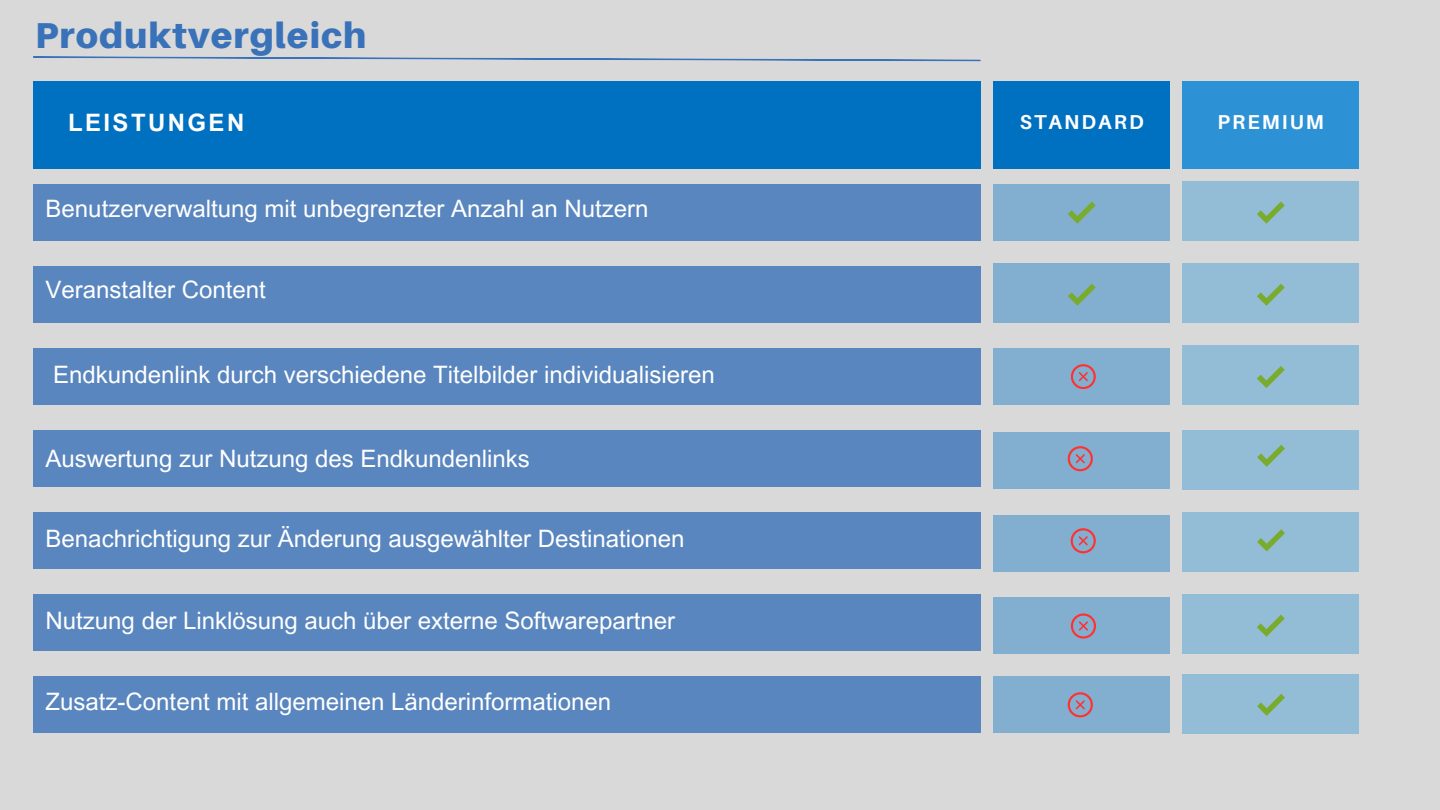
<style>
.page{position:relative;width:1440px;height:810px;background:#d9d9d9}
.page>*{position:absolute;margin:0;border:0;box-sizing:border-box;transform-origin:0 0}
.t1{font:900 36px "Aileron";letter-spacing:.03em;color:#3972b9}
.t2{font:24px "Arial MT Pro";color:#fff}
.t3{font:700 24px "Arial MT Pro";letter-spacing:.1em;color:#fff}
.t4{font:700 20.1px "Aileron";letter-spacing:.1em;color:#fff}
</style>
<div class="page">
<div style="left:994px;top:81px;width:176px;height:88px;background:#0070c0"></div>
<div style="left:33px;top:184px;width:948px;height:57px;background:#5986bf"></div>
<div style="left:994px;top:184px;width:176px;height:57px;background:#82afcf"></div>
<div style="left:1183px;top:181px;width:176px;height:60px;background:#93bcd7"></div>
<div style="left:1183px;top:81px;width:176px;height:88px;background:#2c92d5"></div>
<div style="left:33px;top:81px;width:948px;height:88px;background:#0070c0"></div>
<svg style="left:1257px;top:202px;width:28px;height:22px"></svg>
<div style="left:33px;top:266px;width:948px;height:57px;background:#5986bf"></div>
<div style="left:33px;top:348px;width:948px;height:57px;background:#5986bf"></div>
<div style="left:33px;top:430px;width:948px;height:57px;background:#5986bf"></div>
<div style="left:33px;top:512px;width:948px;height:57px;background:#5986bf"></div>
<div style="left:33px;top:594px;width:948px;height:57px;background:#5986bf"></div>
<div style="left:33px;top:676px;width:948px;height:57px;background:#5986bf"></div>
<div style="left:994px;top:263px;width:176px;height:60px;background:#82afcf"></div>
<div style="left:1183px;top:263px;width:176px;height:60px;background:#93bcd7"></div>
<div style="left:994px;top:348px;width:176px;height:57px;background:#82afcf"></div>
<div style="left:1183px;top:345px;width:176px;height:60px;background:#93bcd7"></div>
<div style="left:994px;top:432px;width:176px;height:57px;background:#82afcf"></div>
<div style="left:1183px;top:430px;width:176px;height:60px;background:#93bcd7"></div>
<div style="left:994px;top:515px;width:176px;height:57px;background:#82afcf"></div>
<div style="left:1183px;top:512px;width:176px;height:60px;background:#93bcd7"></div>
<div style="left:994px;top:597px;width:176px;height:57px;background:#82afcf"></div>
<div style="left:1183px;top:594px;width:176px;height:60px;background:#93bcd7"></div>
<div style="left:994px;top:676px;width:176px;height:57px;background:#82afcf"></div>
<div style="left:1183px;top:674px;width:176px;height:60px;background:#93bcd7"></div>
<svg style="left:1257px;top:284px;width:28px;height:22px"></svg>
<svg style="left:1068px;top:202px;width:27px;height:22px"></svg>
<svg style="left:1068px;top:284px;width:27px;height:22px"></svg>
<svg style="left:1257px;top:366px;width:28px;height:22px"></svg>
<svg style="left:1257px;top:445px;width:28px;height:22px"></svg>
<svg style="left:1257px;top:529px;width:28px;height:22px"></svg>
<svg style="left:1257px;top:615px;width:28px;height:22px"></svg>
<svg style="left:1257px;top:694px;width:28px;height:22px"></svg>
<svg style="left:1071px;top:364px;width:25px;height:25px"></svg>
<svg style="left:1068px;top:446px;width:25px;height:25px"></svg>
<svg style="left:1071px;top:528px;width:25px;height:25px"></svg>
<svg style="left:1071px;top:613px;width:25px;height:26px"></svg>
<svg style="left:1068px;top:692px;width:25px;height:25px"></svg>
<svg style="left:33px;top:56px;width:948px;height:6px"></svg>
<p class="t1" style="left:35px;top:13px;width:333px">Produktvergleich</p>
<p class="t3" style="left:68px;top:113px;width:178px">LEISTUNGEN</p>
<p class="t4" style="left:1020px;top:110px;width:125px">STANDARD</p>
<p class="t4" style="left:1218px;top:110px;width:108px">PREMIUM</p>
<p class="t2" style="left:46px;top:200px;width:604px">Benutzerverwaltung mit unbegrenzter Anzahl an Nutzern</p>
<p class="t2" style="left:46px;top:281px;width:222px">Veranstalter Content</p>
<p class="t2" style="left:53px;top:366px;width:663px">Endkundenlink durch verschiedene Titelbilder individualisieren</p>
<p class="t2" style="left:46px;top:449px;width:486px">Auswertung zur Nutzung des Endkundenlinks</p>
<p class="t2" style="left:46px;top:529px;width:640px">Benachrichtigung zur Änderung ausgewählter Destinationen</p>
<p class="t2" style="left:46px;top:612px;width:631px">Nutzung der Linklösung auch über externe Softwarepartner</p>
<p class="t2" style="left:46px;top:692px;width:567px">Zusatz-Content mit allgemeinen Länderinformationen</p>
</div>
